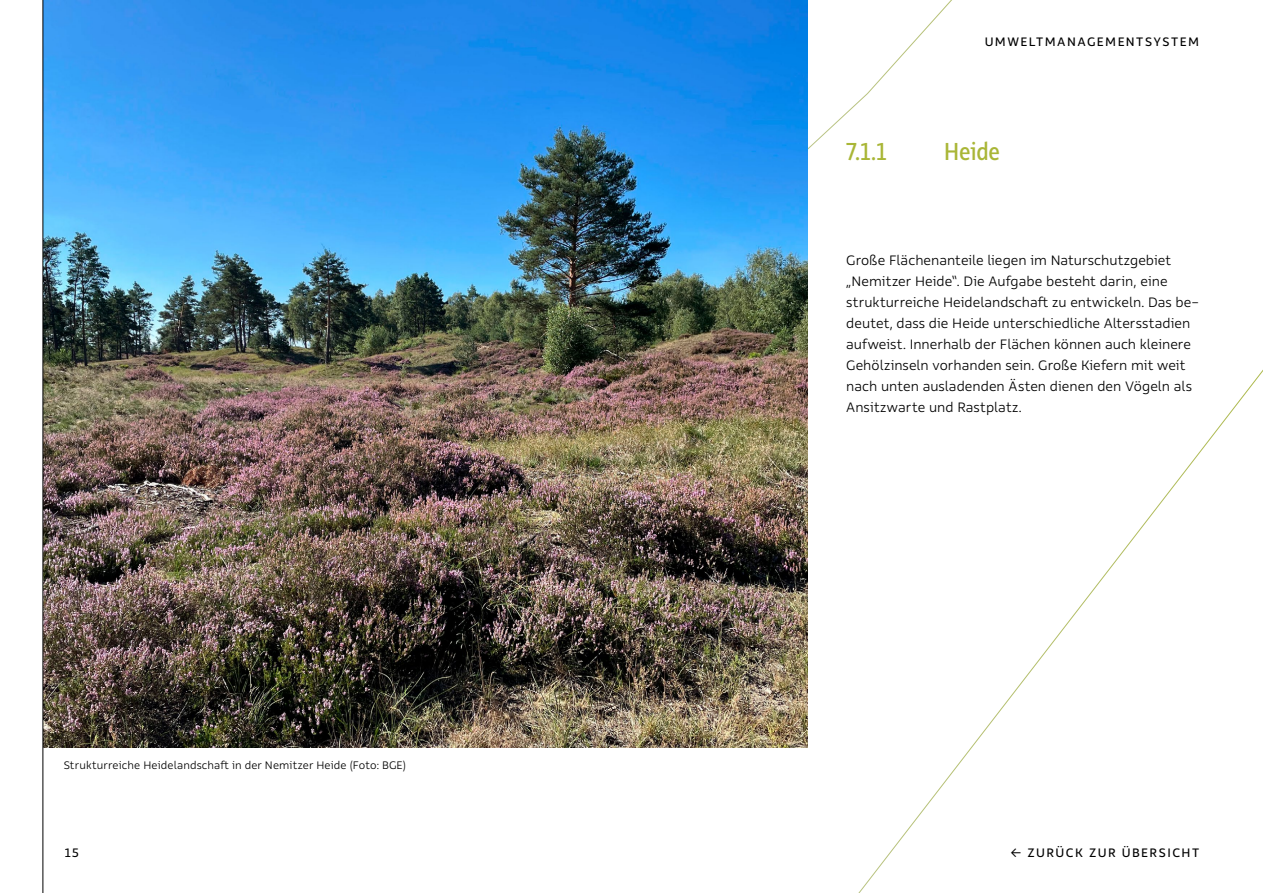
<style>
.page{position:relative;width:1263px;height:893px;background:#fff}
.page>*{position:absolute;margin:0;border:0;box-sizing:border-box;transform-origin:0 0}
.t1{font:27px "Rehn Condensed";letter-spacing:-.005em;color:#a9b637}
.t2{font:300 15px/21px "Rehn";color:#000}
.t3{font:13.5px "Rehn";letter-spacing:.11em;color:#000}
.t4{font:300 12px "Rehn";letter-spacing:.01em;color:#000}
</style>
<div class="page">
<img style="left:44px;top:0;width:764px;height:748px">
<hr style="left:43px;top:0;width:1px;height:893px;background:#000">
<p class="t3" style="left:985px;top:33px;width:216px">UMWELTMANAGEMENTSYSTEM</p>
<h3 class="t1" style="left:846px;top:134px;width:42px">7.1.1</h3>
<h3 class="t1" style="left:944px;top:134px;width:58px">Heide</h3>
<p class="t4" style="left:64px;top:757px;width:344px">Strukturreiche Heidelandschaft in der Nemitzer Heide (Foto: BGE)</p>
<p class="t2" style="left:846px;top:249px;width:354px">Große Flächenanteile liegen im Naturschutzgebiet „Nemitzer Heide“. Die Aufgabe besteht darin, eine strukturreiche Heidelandschaft zu entwickeln. Das be&shy;deutet, dass die Heide unterschiedliche Altersstadien aufweist. Innerhalb der Flächen können auch kleinere Gehölzinseln vorhanden sein. Große Kiefern mit weit nach unten ausladenden Ästen dienen den Vögeln als Ansitzwarte und Rastplatz.</p>
<p class="t3" style="left:64px;top:844px;width:17px">15</p>
<p class="t3" style="left:1010px;top:844px;width:190px">← ZURÜCK ZUR ÜBERSICHT</p>
</div>
